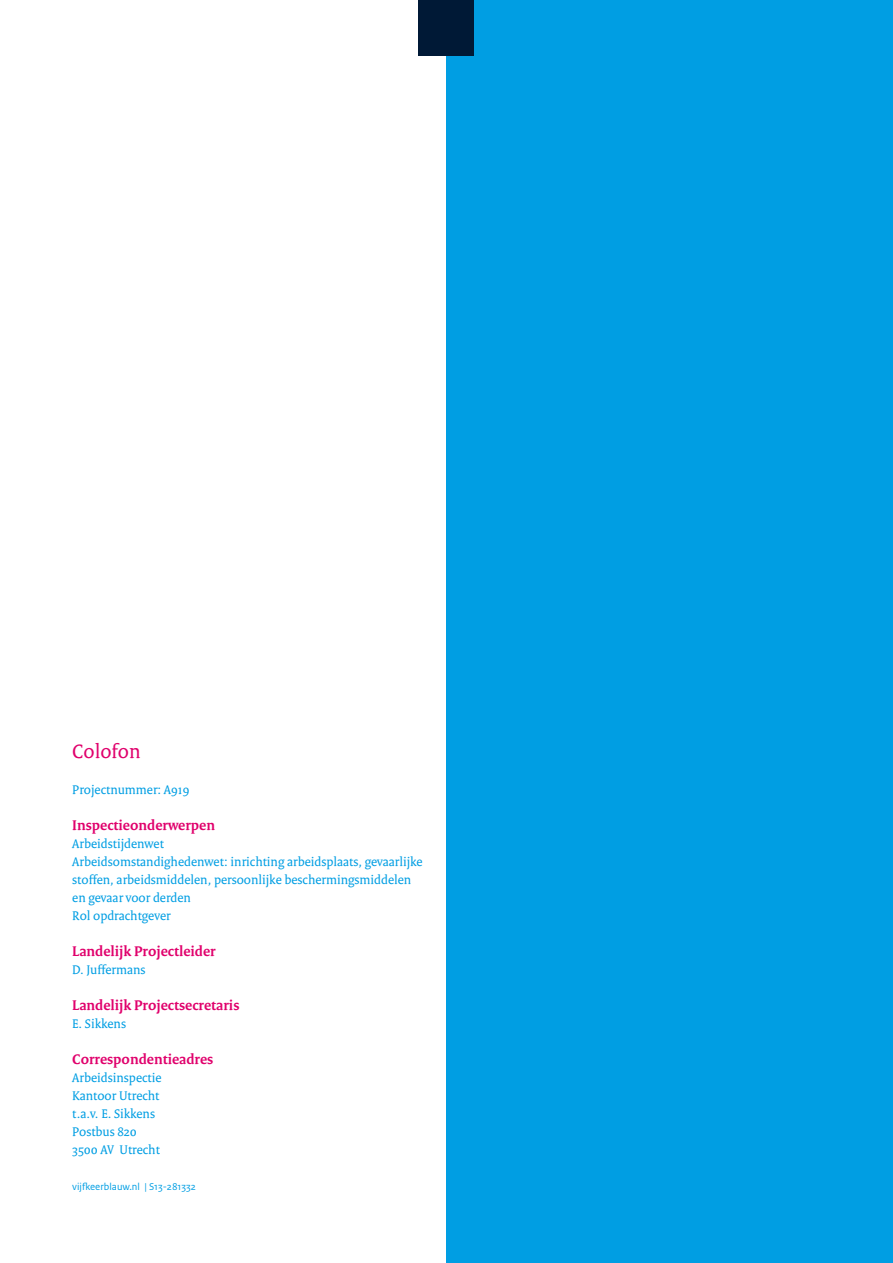
<style>
.page{position:relative;width:893px;height:1263px;background:#fff}
.page>*{position:absolute;margin:0;border:0;box-sizing:border-box;transform-origin:0 0}
.t1{font:21px "Rijksoverheid Serif";color:#e0006c}
.t2{font:700 15px "Rijksoverheid Serif";color:#e0006c}
.t3{font:13.5px/18px "Rijksoverheid Serif";color:#009ee3}
.t4{font:10.5px "Rijksoverheid Sans Text";color:#009ee3}
</style>
<div class="page">
<div style="left:446px;top:0;width:447px;height:1263px;background:#009ee3"></div>
<div style="left:419px;top:0;width:55px;height:55px;background:#001936"></div>
<h1 class="t1" style="left:72px;top:739px;width:70px">Colofon</h1>
<p class="t3" style="left:72px;top:780px;width:118px">Projectnummer: A919</p>
<p class="t2" style="left:72px;top:816px;width:144px">Inspectieonderwerpen</p>
<p class="t3" style="left:72px;top:834px;width:352px">Arbeidstijdenwet<br>Arbeidsomstandighedenwet: inrichting arbeidsplaats, gevaarlijke stoffen, arbeidsmiddelen, persoonlijke beschermingsmiddelen en gevaar voor derden<br>Rol opdrachtgever</p>
<p class="t2" style="left:72px;top:942px;width:145px">Landelijk Projectleider</p>
<p class="t3" style="left:72px;top:960px;width:75px">D. Juffermans</p>
<p class="t2" style="left:72px;top:996px;width:169px">Landelijk Projectsecretaris</p>
<p class="t3" style="left:72px;top:1014px;width:55px">E. Sikkens</p>
<p class="t2" style="left:72px;top:1050px;width:143px">Correspondentieadres</p>
<p class="t3" style="left:72px;top:1068px;width:91px">Arbeidsinspectie<br>Kantoor Utrecht t.a.v. E. Sikkens<br>Postbus 820<br>3500 AV Utrecht</p>
<p class="t4" style="left:72px;top:1180px;width:125px">vijfkeerblauw.nl | S13-281332</p>
</div>
